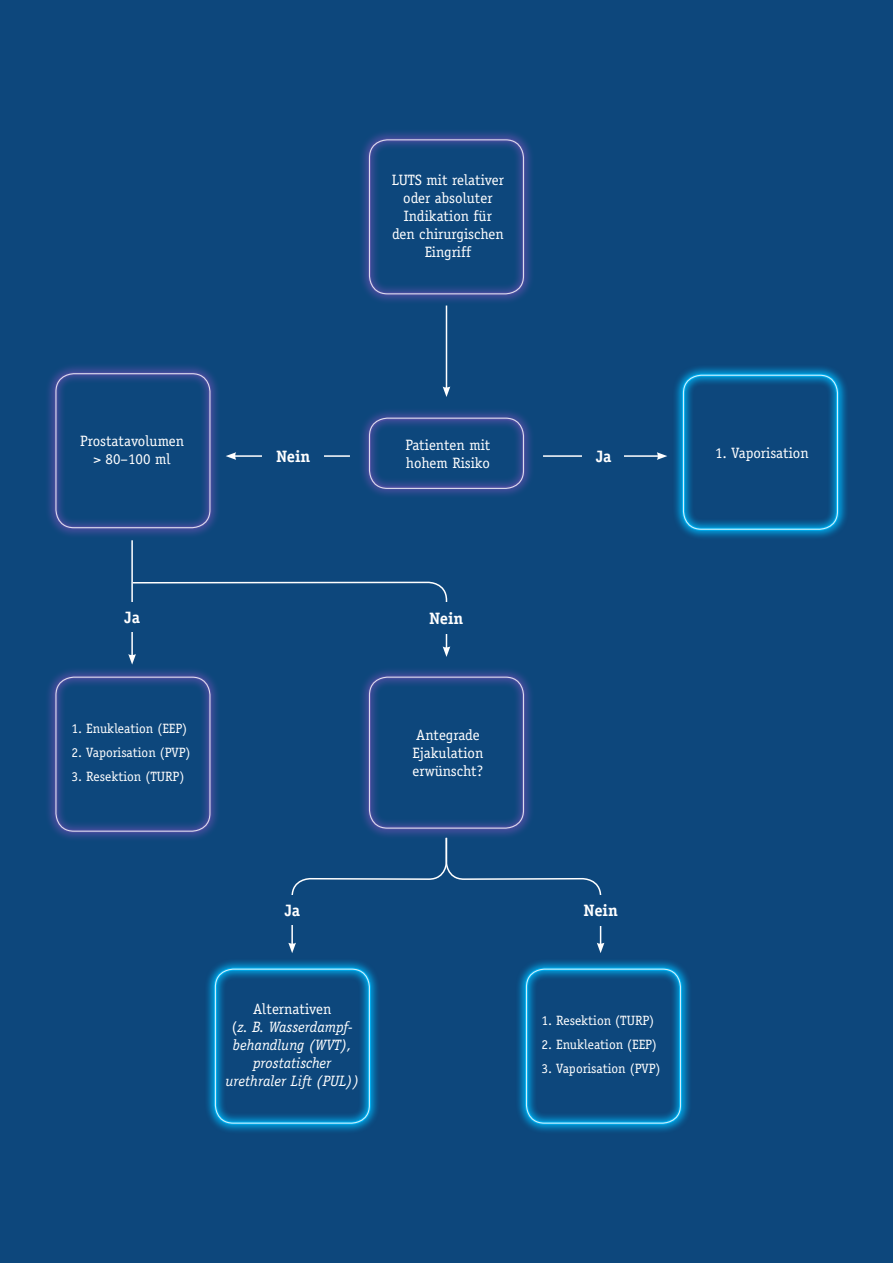
<style>
.page{position:relative;width:893px;height:1263px;background:#0d477c}
.page>*{position:absolute;margin:0;border:0;box-sizing:border-box;transform-origin:0 0}
.t1{font:700 16.5px "Officina Serif Std";letter-spacing:-.01em;color:#fff}
.t2{font:15px/18px "Officina Serif Std";color:#fff;text-align:center}
.t3{font:italic 15px/18px "Officina Serif Std";color:#fff;text-align:center}
.t4{font:13.5px "Officina Serif Std";color:#fff}
.s1{font-style:normal}
</style>
<div class="page">
<hr style="left:446px;top:305px;width:1px;height:84px;background:#fff">
<svg style="left:443px;top:386px;width:7px;height:11px"></svg>
<hr style="left:131px;top:540px;width:2px;height:116px;background:#fff">
<svg style="left:128px;top:581px;width:322px;height:84px"></svg>
<svg style="left:448px;top:867px;width:154px;height:76px"></svg>
<svg style="left:597px;top:943px;width:7px;height:10px"></svg>
<svg style="left:291px;top:839px;width:157px;height:104px"></svg>
<svg style="left:288px;top:943px;width:8px;height:10px"></svg>
<hr style="left:234px;top:455px;width:116px;height:2px;background:#fff">
<svg style="left:226px;top:452px;width:10px;height:8px"></svg>
<hr style="left:543px;top:455px;width:116px;height:2px;background:#fff">
<svg style="left:657px;top:452px;width:10px;height:8px"></svg>
<svg style="left:675px;top:367px;width:171px;height:171px"></svg>
<div style="left:682px;top:374px;width:157px;height:157px;border:3px solid #00aeef;border-radius:18px"></div>
<div style="left:683px;top:375px;width:155px;height:155px;border:1px solid #fff;border-radius:18px"></div>
<svg style="left:207px;top:961px;width:171px;height:171px"></svg>
<div style="left:214px;top:968px;width:157px;height:157px;border:3px solid #00aeef;border-radius:18px"></div>
<div style="left:215px;top:968px;width:155px;height:156px;border:1px solid #fff;border-radius:18px"></div>
<svg style="left:518px;top:961px;width:171px;height:171px"></svg>
<div style="left:525px;top:968px;width:157px;height:157px;border:3px solid #00aeef;border-radius:18px"></div>
<div style="left:526px;top:968px;width:155px;height:156px;border:1px solid #fff;border-radius:18px"></div>
<svg style="left:362px;top:132px;width:169px;height:169px"></svg>
<div style="left:368px;top:138px;width:157px;height:157px;border:3px solid #4c4fa1;border-radius:18px"></div>
<div style="left:369px;top:139px;width:155px;height:155px;border:1px solid #fff;border-radius:18px"></div>
<svg style="left:362px;top:411px;width:169px;height:84px"></svg>
<div style="left:368px;top:417px;width:157px;height:72px;border:3px solid #4c4fa1;border-radius:18px"></div>
<div style="left:369px;top:418px;width:155px;height:71px;border:1px solid #fff;border-radius:18px"></div>
<svg style="left:362px;top:670px;width:169px;height:169px"></svg>
<div style="left:368px;top:676px;width:157px;height:153px;border:3px solid #4c4fa1;border-radius:18px"></div>
<div style="left:369px;top:677px;width:155px;height:152px;border:1px solid #fff;border-radius:18px"></div>
<svg style="left:48px;top:366px;width:169px;height:169px"></svg>
<div style="left:54px;top:372px;width:157px;height:157px;border:3px solid #4c4fa1;border-radius:18px"></div>
<div style="left:55px;top:373px;width:155px;height:155px;border:1px solid #fff;border-radius:18px"></div>
<svg style="left:48px;top:670px;width:169px;height:168px"></svg>
<div style="left:54px;top:676px;width:157px;height:157px;border:3px solid #4c4fa1;border-radius:18px"></div>
<div style="left:55px;top:677px;width:155px;height:155px;border:1px solid #fff;border-radius:18px"></div>
<div style="left:263px;top:440px;width:61px;height:33px;background:#0d477c"></div>
<div style="left:418px;top:602px;width:57px;height:32px;background:#0d477c"></div>
<div style="left:566px;top:895px;width:69px;height:31px;background:#0d477c"></div>
<div style="left:583px;top:441px;width:41px;height:30px;background:#0d477c"></div>
<div style="left:111px;top:602px;width:42px;height:30px;background:#0d477c"></div>
<div style="left:272px;top:895px;width:41px;height:30px;background:#0d477c"></div>
<p class="t2" style="left:392px;top:171px;width:114px">LUTS mit relativer oder absoluter<br>Indikation für den chirurgischen<br>Eingriff</p>
<p class="t2" style="left:80px;top:431px;width:105px">Prostatavolumen &gt; 80–100 ml</p>
<p class="t2" style="left:405px;top:436px;width:87px;text-align:left">Patienten mit hohem Risiko</p>
<p class="t1" style="left:276px;top:446px;width:36px">Nein</p>
<p class="t2" style="left:715px;top:444px;width:95px">1. Vaporisation</p>
<p class="t1" style="left:596px;top:446px;width:17px">Ja</p>
<p class="t1" style="left:124px;top:607px;width:17px">Ja</p>
<p class="t4" style="left:72px;top:721px;width:117px">1. Enukleation (EEP)</p>
<p class="t4" style="left:72px;top:745px;width:121px">2. Vaporisation (PVP)</p>
<p class="t4" style="left:72px;top:769px;width:114px">3. Resektion (TURP)</p>
<p class="t1" style="left:285px;top:900px;width:17px">Ja</p>
<p class="t3" style="left:225px;top:1000px;width:135px"><span class="s1">Alternativen<br>(</span>z. B. Wasserdampf&shy;behandlung (WVT), prostatischer urethraler Lift (PUL))</p>
<p class="t1" style="left:429px;top:608px;width:36px">Nein</p>
<p class="t2" style="left:412px;top:726px;width:72px;text-align:left">Antegrade<br>Ejakulation erwünscht?</p>
<p class="t1" style="left:584px;top:900px;width:36px">Nein</p>
<p class="t4" style="left:541px;top:1013px;width:114px">1. Resektion (TURP)</p>
<p class="t4" style="left:541px;top:1037px;width:117px">2. Enukleation (EEP)</p>
<p class="t4" style="left:541px;top:1061px;width:121px">3. Vaporisation (PVP)</p>
</div>
